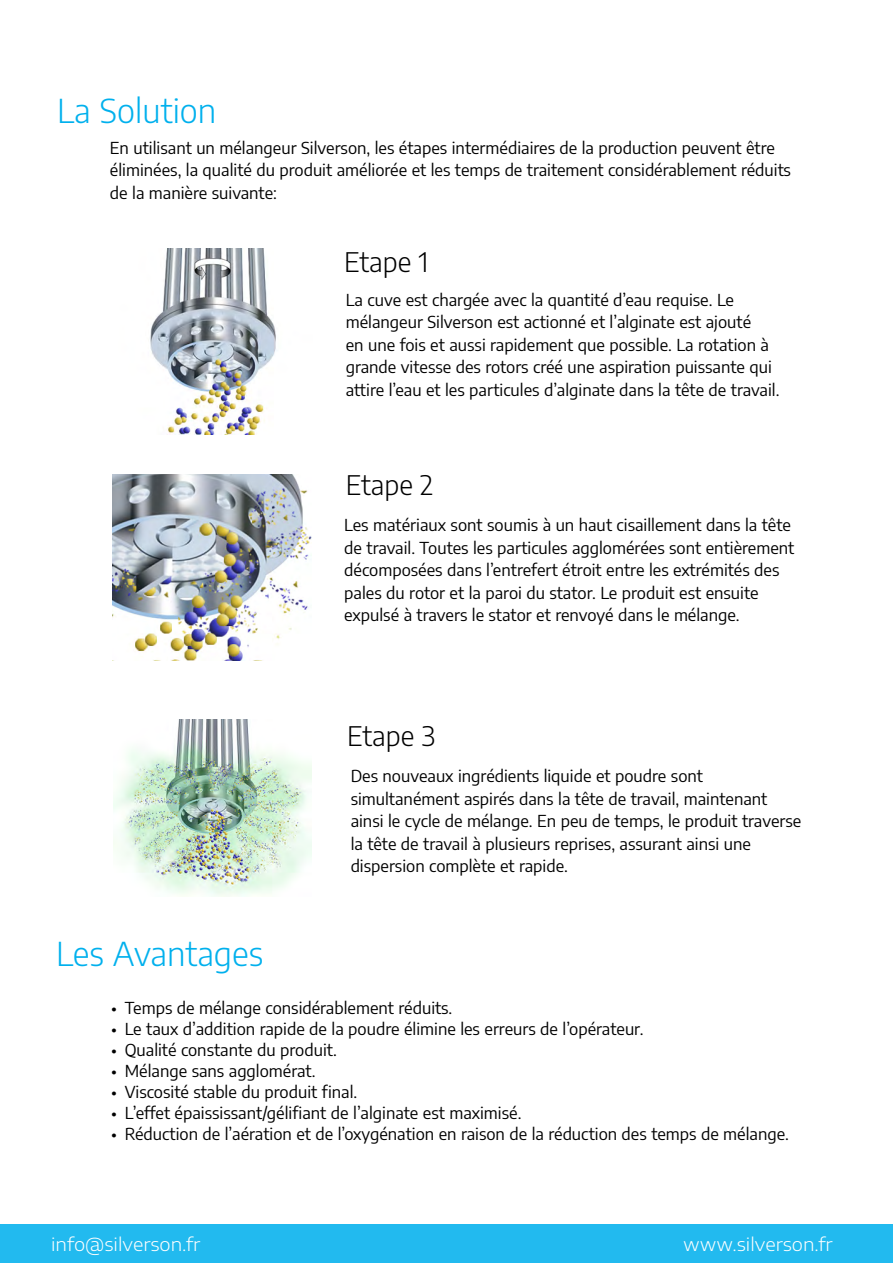
<style>
.page{position:relative;width:893px;height:1263px;background:#fff}
.page>*{position:absolute;margin:0;border:0;box-sizing:border-box;transform-origin:0 0}
.t1{font:300 33px "Encode Sans";color:#00b0ed}
.t2{font:300 27px "Encode Sans";color:#000}
.t3{font:300 18px "Encode Sans Expanded";color:#fff}
.t4{font:16.5px/22.5px "Encode Sans";color:#000}
</style>
<div class="page">
<img style="left:113px;top:475px;width:199px;height:186px">
<img style="left:150px;top:249px;width:126px;height:185px">
<img style="left:113px;top:720px;width:198px;height:177px">
<div style="left:0;top:1224px;width:893px;height:39px;background:#22baef"></div>
<h1 class="t1" style="left:57px;top:88px;width:161px">La Solution</h1>
<p class="t4" style="left:110px;top:135px;width:683px">En utilisant un mélangeur Silverson, les étapes intermédiaires de la production peuvent être éliminées, la qualité du produit améliorée et les temps de traitement considérablement réduits de la manière suivante:</p>
<h2 class="t2" style="left:344px;top:243px;width:85px">Etape 1</h2>
<p class="t4" style="left:346px;top:287px;width:435px">La cuve est chargée avec la quantité d’eau requise. Le mélangeur Silverson est actionné et l’alginate est ajouté<br>en une fois et aussi rapidement que possible. La rotation à grande vitesse des rotors créé une aspiration puissante qui attire l’eau et les particules d’alginate dans la tête de travail.</p>
<h2 class="t2" style="left:346px;top:466px;width:89px">Etape 2</h2>
<p class="t4" style="left:344px;top:513px;width:452px">Les matériaux sont soumis à un haut cisaillement dans la tête de travail. Toutes les particules agglomérées sont entièrement décomposées dans l’entrefert étroit entre les extrémités des pales du rotor et la paroi du stator. Le produit est ensuite expulsé à travers le stator et renvoyé dans le mélange.</p>
<h2 class="t2" style="left:347px;top:717px;width:89px">Etape 3</h2>
<h1 class="t1" style="left:56px;top:931px;width:209px">Les Avantages</h1>
<p class="t4" style="left:351px;top:764px;width:452px">Des nouveaux ingrédients liquide et poudre sont simultanément aspirés dans la tête de travail, maintenant ainsi le cycle de mélange. En peu de temps, le produit traverse la tête de travail à plusieurs reprises, assurant ainsi une dispersion complète et rapide.</p>
<p class="t4" style="left:111px;top:995px;width:343px">• Temps de mélange considérablement réduits.</p>
<p class="t4" style="left:111px;top:1016px;width:534px">• Le taux d’addition rapide de la poudre élimine les erreurs de l’opérateur.</p>
<p class="t4" style="left:111px;top:1037px;width:227px">• Qualité constante du produit.</p>
<p class="t4" style="left:111px;top:1058px;width:206px">• Mélange sans agglomérat.</p>
<p class="t4" style="left:111px;top:1079px;width:248px">• Viscosité stable du produit final.</p>
<p class="t4" style="left:111px;top:1100px;width:412px">• L’effet épaississant/gélifiant de l’alginate est maximisé.</p>
<p class="t4" style="left:111px;top:1121px;width:679px">• Réduction de l’aération et de l’oxygénation en raison de la réduction des temps de mélange.</p>
<p class="t3" style="left:51px;top:1232px;width:151px">info@silverson.fr</p>
<p class="t3" style="left:683px;top:1232px;width:151px">www.silverson.fr</p>
</div>
